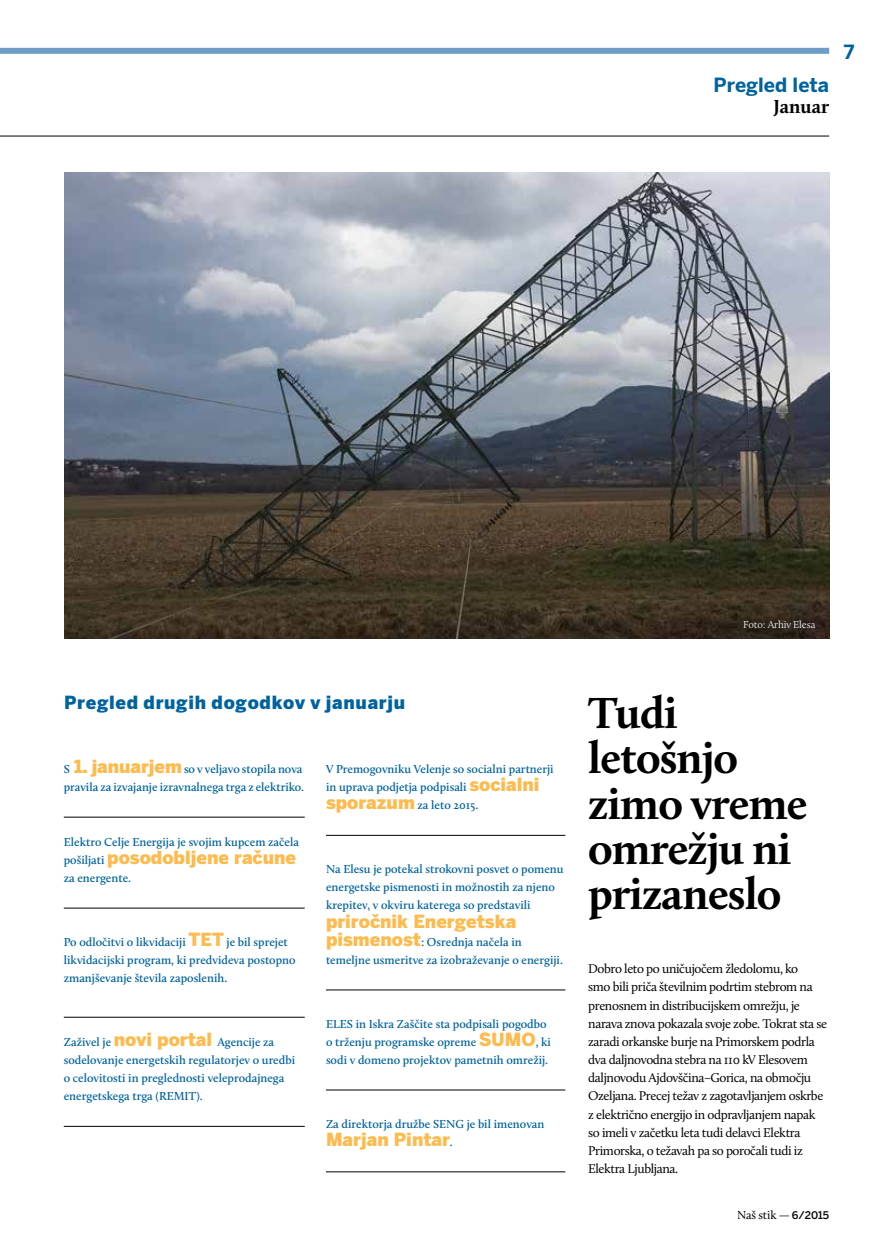
<style>
.page{position:relative;width:893px;height:1255px;background:#fff}
.page>*{position:absolute;margin:0;border:0;box-sizing:border-box;transform-origin:0 0}
.t1{font:700 45px/45.5px "Calluna";letter-spacing:-.02em;color:#000}
.t2{font:700 19.5px "Benton Sans";color:#00639e}
.t3{font:700 19.5px "Calluna";color:#000}
.t4{font:900 18px "Benton Sans";color:#fdba4d}
.t5{font:900 18px "Benton Sans";letter-spacing:.035em;color:#00639e}
.t6{font:13.2px/18.1px "Calluna";letter-spacing:-.03em;color:#000}
.t7{font:600 12px/18.1px "Calluna";color:#00639e}
.t8{font:12px "Calluna";color:#000}
.t9{font:300 10.5px "Calluna";color:#fff}
.s1{font-family:"Benton Sans";font-weight:900;font-size:18px;color:#fdba4d}
.s2{font-family:"Calluna";font-weight:600;font-size:12px;color:#00639e}
.s3{font-family:"Benton Sans";font-weight:500;font-size:10.5px}
</style>
<div class="page">
<div style="left:0;top:48px;width:829px;height:6px;background:#6e9cc6"></div>
<hr style="left:0;top:136px;width:829px;height:1px;background:#000">
<img style="left:65px;top:173px;width:764px;height:466px">
<hr style="left:64px;top:816px;width:241px;height:1px;background:#000">
<hr style="left:64px;top:907px;width:241px;height:1px;background:#000">
<hr style="left:64px;top:1016px;width:241px;height:1px;background:#000">
<hr style="left:64px;top:1125px;width:241px;height:1px;background:#000">
<hr style="left:326px;top:835px;width:239px;height:1px;background:#000">
<hr style="left:326px;top:989px;width:239px;height:1px;background:#000">
<hr style="left:326px;top:1089px;width:239px;height:1px;background:#000">
<hr style="left:326px;top:1171px;width:239px;height:1px;background:#000">
<h2 class="t2" style="left:714px;top:73px;width:117px">Pregled leta</h2>
<h2 class="t3" style="left:774px;top:94px;width:57px">Januar</h2>
<h2 class="t2" style="left:844px;top:40px;width:12px">7</h2>
<p class="t9" style="left:743px;top:617px;width:74px">Foto: Arhiv Elesa</p>
<h3 class="t5" style="left:64px;top:691px;width:342px">Pregled drugih dogodkov v januarju</h3>
<p class="t7" style="left:64px;top:759px;width:242px">S <span class="s1">1. januarjem</span> so v veljavo stopila nova pravila za izvajanje izravnalnega trga z elektriko.</p>
<p class="t7" style="left:64px;top:832px;width:237px">Elektro Celje Energija je svojim kupcem začela</p>
<h3 class="t4" style="left:64px;top:846px;width:234px"><span class="s2">pošiljati</span> posodobljene račune</h3>
<p class="t7" style="left:64px;top:868px;width:69px">za energente.</p>
<p class="t7" style="left:64px;top:932px;width:233px">Po odločitvi o likvidaciji <span class="s1">TET</span> je bil sprejet likvidacijski program, ki predvideva postopno zmanjševanje števila zaposlenih.</p>
<p class="t7" style="left:64px;top:1032px;width:233px">Zaživel je <span class="s1">novi portal</span> Agencije za sodelovanje energetskih regulatorjev o uredbi o celovitosti in preglednosti veleprodajnega energetskega trga (REMIT).</p>
<p class="t7" style="left:326px;top:759px;width:229px">V Premogovniku Velenje so socialni partnerji in uprava podjetja podpisali <span class="s1">socialni sporazum</span> za leto 2015.</p>
<p class="t7" style="left:326px;top:859px;width:239px">Na Elesu je potekal strokovni posvet o pomenu energetske pismenosti in možnostih za njeno krepitev, v okviru katerega so predstavili</p>
<h3 class="t4" style="left:326px;top:910px;width:192px">priročnik Energetska</h3>
<p class="t7" style="left:326px;top:932px;width:238px"><span class="s1">pismenost</span>: Osrednja načela in temeljne usmeritve za izobraževanje o energiji.</p>
<p class="t7" style="left:326px;top:1014px;width:226px">ELES in Iskra Zaščite sta podpisali pogodbo o trženju programske opreme <span class="s1">SUMO</span>, ki sodi v domeno projektov pametnih omrežij.</p>
<p class="t7" style="left:326px;top:1114px;width:220px">Za direktorja družbe SENG je bil imenovan</p>
<h3 class="t4" style="left:326px;top:1128px;width:128px">Marjan Pintar<span class="s2">.</span></h3>
<h1 class="t1" style="left:588px;top:689px;width:221px">Tudi letošnjo zimo vreme omrežju ni prizaneslo</h1>
<p class="t6" style="left:588px;top:959px;width:240px">Dobro leto po uničujočem žledolomu, ko<br>smo bili priča številnim podrtim stebrom na prenosnem in distribucijskem omrežju, je narava znova pokazala svoje zobe. Tokrat sta se zaradi orkanske burje na Primorskem podrla dva daljnovodna stebra na 110 kV Elesovem daljnovodu Ajdovščina–Gorica, na območju Ozeljana. Precej težav z zagotavljanjem oskrbe z električno energijo in odpravljanjem napak so imeli v začetku leta tudi delavci Elektra Primorska, o težavah pa so poročali tudi iz Elektra Ljubljana.</p>
<p class="t8" style="left:737px;top:1207px;width:94px">Naš stik — <span class="s3">6/2015</span></p>
</div>
